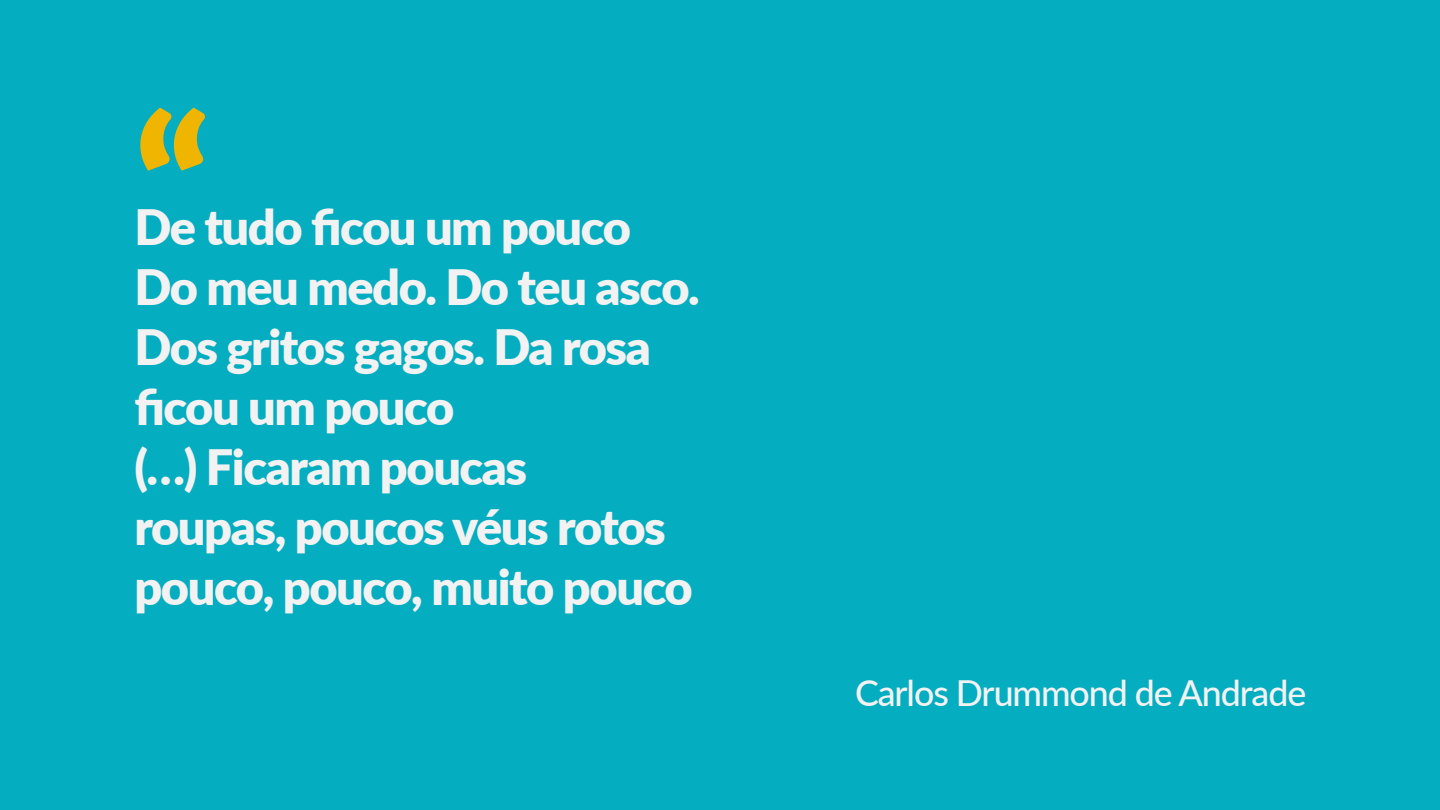
<style>
.page{position:relative;width:1440px;height:810px;background:#04adbf}
.page>*{position:absolute;margin:0;border:0;box-sizing:border-box;transform-origin:0 0}
.t1{font:900 187.5px "Lato";color:#f0b501}
.t2{font:900 48.75px/60px "Lato";letter-spacing:-.03em;color:#f2f2f2}
.t3{font:500 35.85px "Lato";letter-spacing:-.03em;color:#f2f2f2}
</style>
<div class="page">
<h1 class="t1" style="left:134px;top:47px;width:78px">“</h1>
<p class="t2" style="left:134px;top:195px;width:567px">De tudo ficou um pouco<br>Do meu medo. Do teu asco.<br>Dos gritos gagos. Da rosa ficou um pouco<br>(…) Ficaram poucas<br>roupas, poucos véus rotos pouco, pouco, muito pouco</p>
<p class="t3" style="left:855px;top:667px;width:453px">Carlos Drummond de Andrade</p>
</div>
